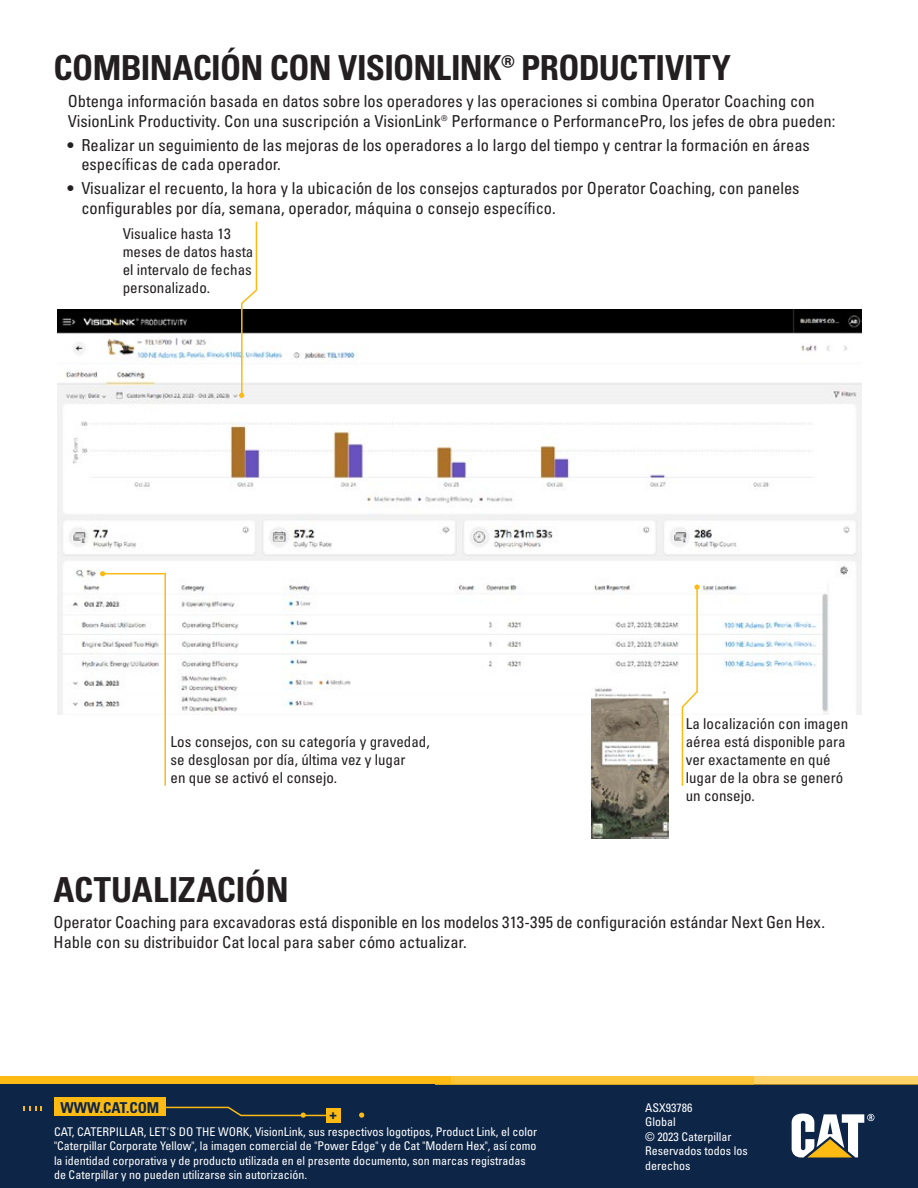
<style>
.page{position:relative;width:918px;height:1188px;background:#fff}
.page>*{position:absolute;margin:0;border:0;box-sizing:border-box;transform-origin:0 0}
.Body_Copy{font:34.5px "Univers LTCYR 67 Bold Cond";letter-spacing:-.015em;color:#231f20}
.Body_Copy-2{font:condensed 16.5px/19.5px "Univers LTCYR 57";color:#231f20}
.Body_Copy-3{font:condensed 15px/18px "Univers LTCYR 57";color:#231f20}
.t1{font:15px "Univers LTCYR 67 Bold Cond";color:#0d2546}
.t2{font:700 12.6px "Univers LT Std";color:#0d2546}
.t3{font:condensed 12px/14.4px "Univers LTCYR 57";color:#fff}
</style>
<div class="page">
<div style="left:0;top:1084px;width:918px;height:104px;background:#0d2546"></div>
<div style="left:326px;top:1108px;width:14px;height:14px;background:#fcba13"></div>
<svg style="left:359px;top:1113px;width:5px;height:5px"></svg>
<div style="left:54px;top:1098px;width:112px;height:18px;background:#fcba13"></div>
<svg style="left:24px;top:1106px;width:18px;height:4px"></svg>
<svg style="left:166px;top:1106px;width:160px;height:12px"></svg>
<div style="left:0;top:1076px;width:450px;height:8px;background:#fcba13"></div>
<div style="left:436px;top:1076px;width:318px;height:8px;background:#fcc437"></div>
<div style="left:754px;top:1076px;width:164px;height:8px;background:#fdd266"></div>
<svg style="left:792px;top:1114px;width:82px;height:43px"></svg>
<img style="left:57px;top:310px;width:805px;height:404px">
<img style="left:591px;top:686px;width:78px;height:152px">
<hr style="left:103px;top:573px;width:63px;height:1px;background:#fcba13">
<hr style="left:164px;top:573px;width:2px;height:213px;background:#fcba13">
<svg style="left:100px;top:571px;width:5px;height:5px"></svg>
<svg style="left:239px;top:221px;width:19px;height:177px"></svg>
<svg style="left:681px;top:584px;width:19px;height:202px"></svg>
<p class="Body_Copy" style="left:54px;top:47px;width:679px">COMBINACIÓN CON VISIONLINK® PRODUCTIVITY</p>
<p class="Body_Copy-2" style="left:68px;top:91px;width:769px">Obtenga información basada en datos sobre los operadores y las operaciones si combina Operator Coaching con<br>VisionLink Productivity. Con una suscripción a VisionLink® Performance o PerformancePro, los jefes de obra pueden:</p>
<p class="Body_Copy-2" style="left:81px;top:135px;width:730px;text-indent:-14px">• Realizar un seguimiento de las mejoras de los operadores a lo largo del tiempo y centrar la formación en áreas específicas de cada operador.</p>
<p class="Body_Copy-2" style="left:81px;top:178px;width:720px;text-indent:-14px">• Visualizar el recuento, la hora y la ubicación de los consejos capturados por Operator Coaching, con paneles configurables por día, semana, operador, máquina o consejo específico.</p>
<p class="Body_Copy-3" style="left:123px;top:225px;width:132px">Visualice hasta 13 meses de datos hasta el intervalo de fechas personalizado.</p>
<p class="Body_Copy-3" style="left:171px;top:732px;width:261px">Los consejos, con su categoría y gravedad, se desglosan por día, última vez y lugar<br>en que se activó el consejo.</p>
<p class="Body_Copy" style="left:54px;top:869px;width:237px">ACTUALIZACIÓN</p>
<p class="Body_Copy-3" style="left:686px;top:714px;width:164px">La localización con imagen aérea está disponible para ver exactamente en qué lugar de la obra se generó un consejo.</p>
<p class="Body_Copy-2" style="left:54px;top:912px;width:773px">Operator Coaching para excavadoras está disponible en los modelos 313-395 de configuración estándar Next Gen Hex.<br>Hable con su distribuidor Cat local para saber cómo actualizar.</p>
<p class="t1" style="left:60px;top:1099px;width:101px">WWW.CAT.COM</p>
<p class="t2" style="left:330px;top:1107px;width:9px">+</p>
<p class="t3" style="left:54px;top:1124px;width:485px">CAT, CATERPILLAR, LET'S DO THE WORK, VisionLink, sus respectivos logotipos, Product Link, el color "Caterpillar Corporate Yellow", la imagen comercial de "Power Edge" y de Cat "Modern Hex", así como la identidad corporativa y de producto utilizada en el presente documento, son marcas registradas de Caterpillar y no pueden utilizarse sin autorización.</p>
<p class="t3" style="left:645px;top:1100px;width:49px">ASX93786</p>
<p class="t3" style="left:645px;top:1115px;width:32px">Global</p>
<p class="t3" style="left:645px;top:1129px;width:88px">© 2023 Caterpillar</p>
<p class="t3" style="left:645px;top:1143px;width:104px">Reservados todos los derechos</p>
</div>
